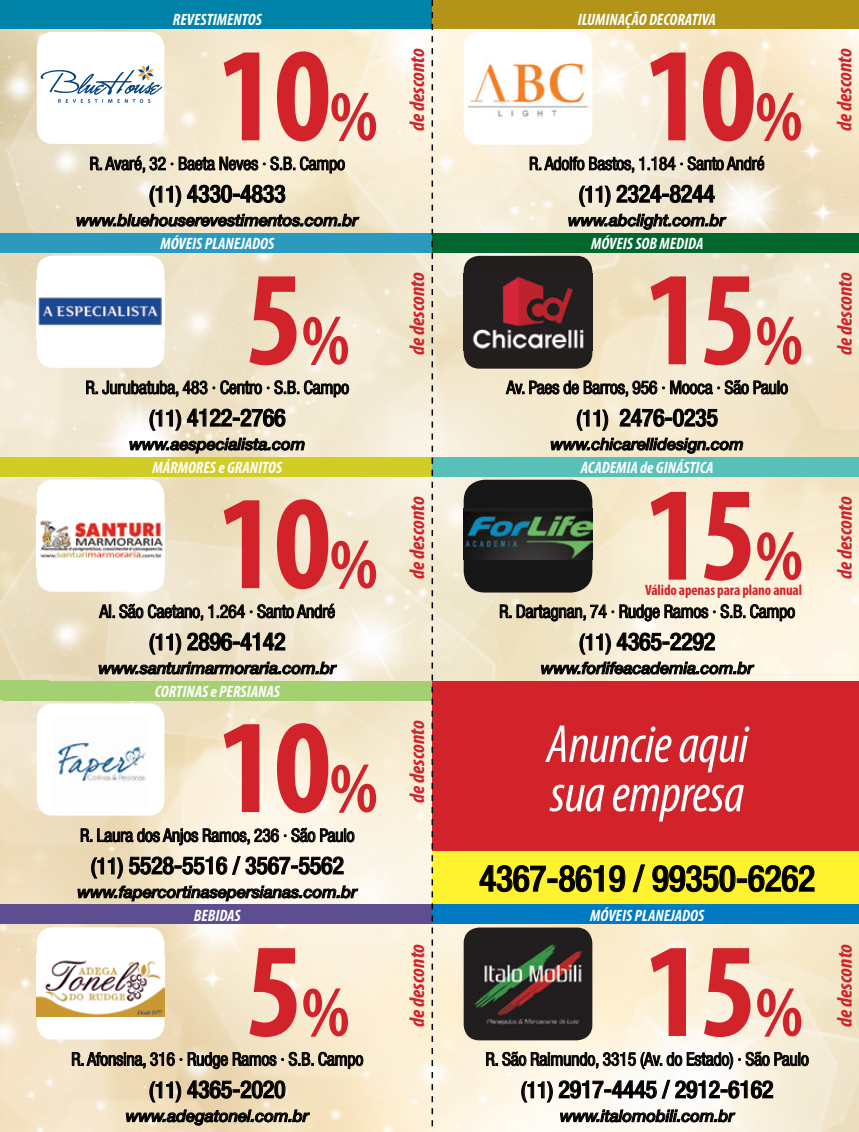
<style>
.page{position:relative;width:859px;height:1132px;background:#fff}
.page>*{position:absolute;margin:0;border:0;box-sizing:border-box;transform-origin:0 0}
.t1{font:700 condensed 135px "Myriad Pro";letter-spacing:-.01em;color:#d2232a}
.t2{font:700 condensed 72px "Myriad Pro";color:#d2232a}
.t3{font:italic condensed 54px/49.2px "Myriad Pro";letter-spacing:-.01em;color:#fff}
.t4{font:500 condensed 36px "Helvetica Neue LT Std";letter-spacing:-.01em;color:#000}
.t5{font:500 condensed 24px "Helvetica Neue LT Std";letter-spacing:-.01em;color:#000}
.t6{font:italic 700 condensed 21px "Myriad Pro";color:#d2232a}
.t7{font:condensed 18px "Helvetica Neue LT Std";letter-spacing:-.015em;color:#000}
.t8{font:italic 500 16.5px "Helvetica Neue LT Std";letter-spacing:-.01em;color:#000}
.t9{font:italic 700 condensed 16.5px "Myriad Pro";color:#fff}
.t10{font:700 condensed 15px "Myriad Pro";letter-spacing:-.01em;color:#d2232a}
.t11{font:12px "Myriad Pro";color:#000}
.t12{font:12px "Museo Sans 100";color:#000}
.s1{font-size:72px}
.s2{font-size:22.5px}
.s3{color:#b01916}
.s4{font-family:"Hoefler Text";font-size:9px}
</style>
<div class="page">
<img style="left:0;top:29px;width:859px;height:1102px">
<div style="left:0;top:0;width:432px;height:29px;background:#0083a8"></div>
<div style="left:0;top:233px;width:49px;height:19px;background:#2b9abe"></div>
<div style="left:0;top:457px;width:49px;height:19px;background:#d2cd26"></div>
<div style="left:0;top:680px;width:49px;height:19px;background:#a4d071"></div>
<div style="left:0;top:904px;width:49px;height:19px;background:#5d4e92"></div>
<div style="left:433px;top:0;width:426px;height:29px;background:#b39419"></div>
<svg style="left:90px;top:155px;width:255px;height:19px;background:#aaa391"></svg>
<svg style="left:149px;top:184px;width:137px;height:23px;background:#b5ad9a"></svg>
<svg style="left:76px;top:213px;width:284px;height:14px;background:#948c7a"></svg>
<div style="left:37px;top:32px;width:127px;height:112px;background:#fff;border-radius:16px"></div>
<svg style="left:529px;top:155px;width:236px;height:18px;background:#a39d90"></svg>
<svg style="left:579px;top:184px;width:136px;height:23px;background:#b3ac9c"></svg>
<svg style="left:568px;top:213px;width:159px;height:17px;background:#a59e8f"></svg>
<div style="left:464px;top:32px;width:128px;height:113px;background:#fff;border-radius:16px"></div>
<div style="left:3px;top:233px;width:429px;height:19px;background:#2b9abe"></div>
<svg style="left:86px;top:380px;width:263px;height:17px;background:#a09989"></svg>
<svg style="left:149px;top:408px;width:137px;height:23px;background:#b5ad9a"></svg>
<svg style="left:129px;top:437px;width:176px;height:16px;background:#9f998a"></svg>
<div style="left:37px;top:255px;width:127px;height:112px;background:#fff;border-radius:16px"></div>
<div style="left:433px;top:233px;width:426px;height:19px;background:#00672f"></div>
<svg style="left:505px;top:380px;width:159px;height:17px;background:#a19a88"></svg>
<svg style="left:670px;top:379px;width:118px;height:15px;background:#938c7d"></svg>
<svg style="left:576px;top:409px;width:32px;height:22px"></svg>
<svg style="left:619px;top:408px;width:99px;height:19px;background:#a59e8d"></svg>
<svg style="left:550px;top:437px;width:193px;height:17px;background:#a59c89"></svg>
<div style="left:464px;top:256px;width:128px;height:112px;background:#231e1e;border-radius:16px"></div>
<div style="left:3px;top:457px;width:429px;height:19px;background:#d2cd26"></div>
<svg style="left:99px;top:603px;width:236px;height:18px;background:#a29b8b"></svg>
<svg style="left:149px;top:632px;width:137px;height:22px;background:#afa794"></svg>
<svg style="left:98px;top:661px;width:239px;height:13px;background:#928b7b"></svg>
<div style="left:37px;top:479px;width:127px;height:112px;background:#fff;border-radius:16px"></div>
<div style="left:433px;top:457px;width:426px;height:19px;background:#56c0b9"></div>
<svg style="left:500px;top:603px;width:295px;height:18px;background:#a8a191"></svg>
<svg style="left:579px;top:632px;width:136px;height:22px;background:#b4afa1"></svg>
<svg style="left:541px;top:661px;width:214px;height:13px;background:#959083"></svg>
<div style="left:464px;top:479px;width:128px;height:113px;background:#171717;border-radius:21px"></div>
<div style="left:3px;top:680px;width:429px;height:19px;background:#a4d071"></div>
<svg style="left:80px;top:827px;width:275px;height:18px;background:#a79f91"></svg>
<svg style="left:91px;top:856px;width:32px;height:22px"></svg>
<svg style="left:129px;top:855px;width:215px;height:19px;background:#aca699"></svg>
<svg style="left:77px;top:884px;width:282px;height:17px;background:#a9a192"></svg>
<div style="left:37px;top:703px;width:127px;height:112px;background:#fff;border-radius:16px"></div>
<div style="left:433px;top:680px;width:426px;height:171px;background:#d2232a"></div>
<div style="left:433px;top:851px;width:426px;height:53px;background:#fff22f"></div>
<svg style="left:479px;top:865px;width:147px;height:27px"></svg>
<svg style="left:632px;top:864px;width:13px;height:28px"></svg>
<svg style="left:652px;top:865px;width:84px;height:27px"></svg>
<svg style="left:748px;top:865px;width:67px;height:27px"></svg>
<div style="left:3px;top:904px;width:429px;height:19px;background:#5d4e92"></div>
<svg style="left:72px;top:1051px;width:292px;height:18px;background:#a49984"></svg>
<svg style="left:149px;top:1079px;width:137px;height:23px;background:#aea084"></svg>
<svg style="left:126px;top:1108px;width:184px;height:17px;background:#a49880"></svg>
<div style="left:37px;top:927px;width:127px;height:112px;background:#fff;border-radius:16px"></div>
<div style="left:433px;top:904px;width:426px;height:19px;background:#007bc3"></div>
<svg style="left:486px;top:1050px;width:323px;height:19px;background:#ada89f"></svg>
<svg style="left:521px;top:1079px;width:252px;height:23px"></svg>
<svg style="left:560px;top:1108px;width:176px;height:14px"></svg>
<div style="left:464px;top:927px;width:128px;height:112px;background:#211e1e;border-radius:16px"></div>
<svg style="left:431px;top:0;width:2px;height:1131px;background:#938b7c"></svg>
<svg style="left:41px;top:65px;width:121px;height:38px"></svg>
<img style="left:468px;top:62px;width:120px;height:56px">
<img style="left:38px;top:297px;width:124px;height:29px">
<img style="left:472px;top:276px;width:112px;height:73px">
<img style="left:40px;top:520px;width:123px;height:38px">
<img style="left:464px;top:508px;width:128px;height:51px">
<img style="left:472px;top:943px;width:111px;height:82px">
<img style="left:37px;top:960px;width:127px;height:55px">
<img style="left:58px;top:742px;width:89px;height:41px">
<p class="t9" style="left:173px;top:9px;width:90px">REVESTIMENTOS</p>
<h1 class="t1" style="left:218px;top:11px;width:161px">10<span class="s1">%</span></h1>
<p class="t6" style="left:404px;top:131px;width:84px;rotate:-90deg">de desconto</p>
<p class="t7" style="left:90px;top:153px;width:257px">R. Avaré, 32 · Baeta Neves · S.B. Campo</p>
<h3 class="t5" style="left:149px;top:179px;width:138px"><span class="s2">(11)</span> 4330-4833</h3>
<p class="t8" style="left:76px;top:210px;width:284px">www.bluehouserevestimentos.com.br</p>
<p class="t9" style="left:160px;top:233px;width:115px">MÓVEIS PLANEJADOS</p>
<h1 class="t1" style="left:246px;top:235px;width:105px">5<span class="s1">%</span></h1>
<p class="t6" style="left:404px;top:355px;width:84px;rotate:-90deg">de desconto</p>
<p class="t7" style="left:86px;top:377px;width:265px">R. Jurubatuba, 483 · Centro · S.B. Campo</p>
<h3 class="t5" style="left:149px;top:403px;width:138px"><span class="s2">(11)</span> 4122-2766</h3>
<p class="t8" style="left:129px;top:434px;width:178px">www.aespecialista.com</p>
<p class="t9" style="left:153px;top:457px;width:131px">MÁRMORES e GRANITOS</p>
<h1 class="t1" style="left:218px;top:458px;width:161px">10<span class="s1">%</span></h1>
<p class="t6" style="left:404px;top:578px;width:84px;rotate:-90deg">de desconto</p>
<p class="t7" style="left:99px;top:600px;width:237px">Al. São Caetano, 1.264 · Santo André</p>
<h3 class="t5" style="left:149px;top:627px;width:138px"><span class="s2">(11)</span> 2896-4142</h3>
<p class="t8" style="left:99px;top:658px;width:239px">www.santurimarmoraria.com.br</p>
<p class="t9" style="left:155px;top:680px;width:127px">CORTINAS e PERSIANAS</p>
<h1 class="t1" style="left:218px;top:682px;width:161px">10<span class="s1">%</span></h1>
<p class="t6" style="left:404px;top:802px;width:84px;rotate:-90deg">de desconto</p>
<p class="t7" style="left:80px;top:824px;width:276px">R. Laura dos Anjos Ramos, 236 · São Paulo</p>
<h3 class="t5" style="left:91px;top:850px;width:255px"><span class="s2">(11)</span> 5528-5516 / 3567-5562</h3>
<p class="t8" style="left:77px;top:881px;width:281px">www.fapercortinasepersianas.com.br</p>
<p class="t9" style="left:194px;top:904px;width:48px">BEBIDAS</p>
<h1 class="t1" style="left:246px;top:906px;width:105px">5<span class="s1">%</span></h1>
<p class="t6" style="left:404px;top:1026px;width:84px;rotate:-90deg">de desconto</p>
<p class="t7" style="left:71px;top:1048px;width:294px">R. Afonsina, 316 · Rudge Ramos · S.B. Campo</p>
<h3 class="t5" style="left:149px;top:1074px;width:138px"><span class="s2">(11)</span> 4365-2020</h3>
<p class="t8" style="left:126px;top:1105px;width:185px">www.adegatonel.com.br</p>
<p class="t9" style="left:578px;top:9px;width:140px">ILUMINAÇÃO DECORATIVA</p>
<h1 class="t1" style="left:644px;top:11px;width:159px">10<span class="s1">%</span></h1>
<p class="t6" style="left:831px;top:131px;width:84px;rotate:-90deg">de desconto</p>
<p class="t7" style="left:529px;top:153px;width:237px">R. Adolfo Bastos, 1.184 · Santo André</p>
<h3 class="t5" style="left:579px;top:179px;width:138px"><span class="s2">(11)</span> 2324-8244</h3>
<p class="t8" style="left:568px;top:210px;width:159px">www.abclight.com.br</p>
<p class="t9" style="left:591px;top:233px;width:114px">MÓVEIS SOB MEDIDA</p>
<h1 class="t1" style="left:645px;top:235px;width:159px">15<span class="s1">%</span></h1>
<p class="t6" style="left:832px;top:355px;width:84px;rotate:-90deg">de desconto</p>
<p class="t7" style="left:506px;top:377px;width:283px">Av. Paes de Barros, 956 · Mooca · São Paulo</p>
<h3 class="t5" style="left:576px;top:403px;width:143px"><span class="s2">(11)</span> 2476-0235</h3>
<p class="t8" style="left:551px;top:434px;width:195px">www.chicarellidesign.com</p>
<p class="t9" style="left:581px;top:457px;width:134px">ACADEMIA de GINÁSTICA</p>
<h1 class="t1" style="left:645px;top:450px;width:114px">15</h1>
<p class="t10" style="left:645px;top:580px;width:158px">Válido apenas para plano anual</p>
<h2 class="t2" style="left:756px;top:510px;width:48px">%</h2>
<p class="t7" style="left:499px;top:600px;width:297px">R. Dartagnan, 74 · Rudge Ramos · S.B. Campo</p>
<h3 class="t5" style="left:579px;top:627px;width:138px"><span class="s2">(11)</span> 4365-2292</h3>
<p class="t8" style="left:541px;top:658px;width:214px">www.forlifeacademia.com.br</p>
<h3 class="t3" style="left:546px;top:718px;width:203px">Anuncie aqui sua empresa</h3>
<h3 class="t4" style="left:479px;top:856px;width:337px">4367-8619 / 99350-6262</h3>
<p class="t6" style="left:832px;top:578px;width:84px;rotate:-90deg">de desconto</p>
<p class="t9" style="left:590px;top:904px;width:115px">MÓVEIS PLANEJADOS</p>
<h1 class="t1" style="left:645px;top:906px;width:159px">15<span class="s1">%</span></h1>
<p class="t6" style="left:832px;top:1026px;width:84px;rotate:-90deg">de desconto</p>
<p class="t7" style="left:485px;top:1048px;width:325px">R. São Raimundo, 3315 (Av. do Estado) · São Paulo</p>
<h3 class="t5" style="left:521px;top:1074px;width:254px"><span class="s2">(11)</span> 2917-4445 / 2912-6162</h3>
<p class="t8" style="left:560px;top:1105px;width:176px">www.italomobili.com.br</p>
<p class="t11" style="left:660px;top:1080px;width:83px"><span class="s3">M</span>BIGUCCI <span class="s4">NEWS</span></p>
<p class="t12" style="left:762px;top:1081px;width:13px">51</p>
</div>
